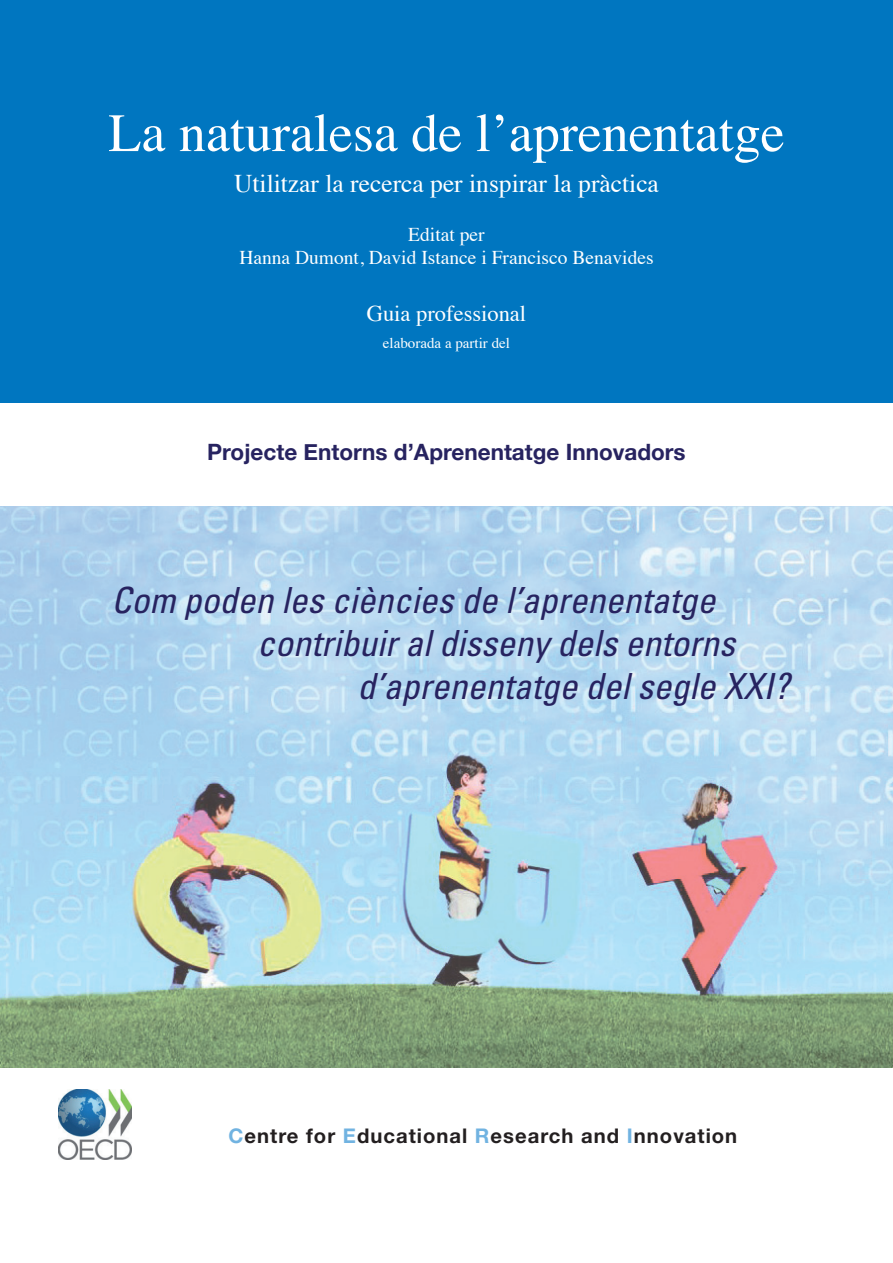
<style>
.page{position:relative;width:893px;height:1263px;background:#fff}
.page>*{position:absolute;margin:0;border:0;box-sizing:border-box;transform-origin:0 0}
.t1{font:54px "Times";color:#fff}
.t2{font:italic condensed 36px "Univers LT Std";color:#272360}
.t3{font:25.5px "Times";color:#fff}
.t4{font:700 22.5px "Helvetica Neue";color:#272360}
.t5{font:22.5px "Times";color:#fff}
.t6{font:700 20.25px "Helvetica Neue LT Std";letter-spacing:.05em;color:#231f20}
.t7{font:19.5px "Times";color:#fff}
.t8{font:15px "Times";color:#fff}
.s1{color:#71b3e1}
</style>
<div class="page">
<div style="left:0;top:0;width:893px;height:402px;background:#0076c0"></div>
<img style="left:0;top:506px;width:893px;height:561px">
<img style="left:59px;top:1089px;width:72px;height:70px">
<p class="t1" style="left:108px;top:82px;width:678px">La naturalesa de l’aprenentatge</p>
<p class="t3" style="left:234px;top:159px;width:426px">Utilitzar la recerca per inspirar la pràctica</p>
<p class="t7" style="left:408px;top:216px;width:78px">Editat per</p>
<p class="t7" style="left:239px;top:239px;width:416px">Hanna Dumont, David Istance i Francisco Benavides</p>
<p class="t5" style="left:367px;top:293px;width:161px">Guia professional</p>
<p class="t8" style="left:383px;top:329px;width:129px">elaborada a partir del</p>
<p class="t4" style="left:207px;top:438px;width:480px">Projecte Entorns d’Aprenentatge Innovadors</p>
<p class="t2" style="left:112px;top:577px;width:605px">Com poden les ciències de l’aprenentatge</p>
<p class="t2" style="left:257px;top:620px;width:479px">contribuir al disseny dels entorns</p>
<p class="t2" style="left:358px;top:663px;width:433px">d’aprenentatge del segle XXI?</p>
<p class="t6" style="left:229px;top:1123px;width:510px"><span class="s1">C</span>entre for <span class="s1">E</span>ducational <span class="s1">R</span>esearch and <span class="s1">I</span>nnovation</p>
</div>
